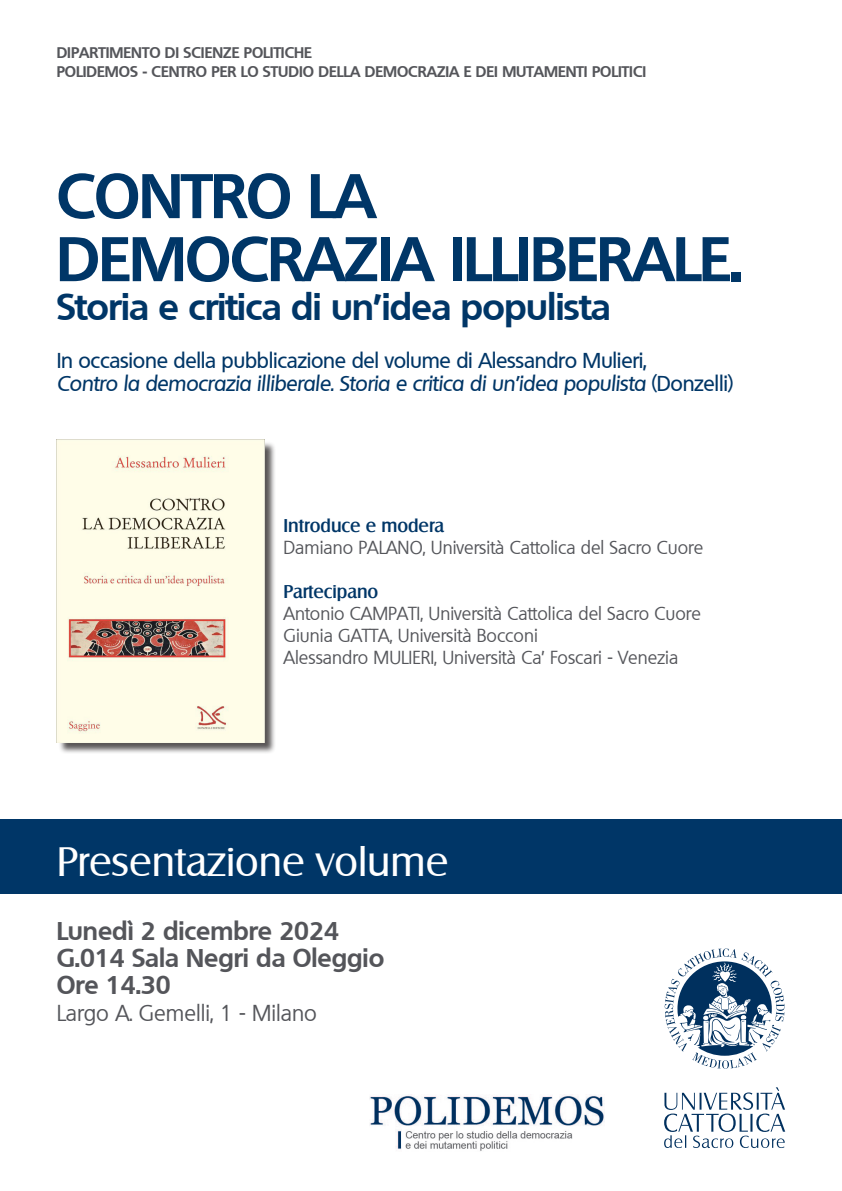
<style>
.page{position:relative;width:842px;height:1191px;background:#fff}
.page>*{position:absolute;margin:0;border:0;box-sizing:border-box;transform-origin:0 0}
.t1{font:700 61px/63px "Quebec";letter-spacing:-.015em;color:#003667}
.t2{font:40px "Salzburg";color:#fff}
.t3{font:700 36px "Quebec";letter-spacing:-.015em;color:#003667}
.t4{font:700 25px/27px "Quebec";color:#54555a}
.t5{font:22px "Quebec";color:#54555a}
.t6{font:500 21px/23px "Quebec";letter-spacing:-.015em;color:#003667}
.t7{font:18px/22px "Quebec";color:#54555a}
.t8{font:500 18px "Salzburg";color:#003667}
.t9{font:700 15px/19px "Quebec";color:#54555a}
.s1{font-style:italic}
</style>
<div class="page">
<div style="left:0;top:819px;width:842px;height:75px;background:#003667"></div>
<svg style="left:665px;top:948px;width:119px;height:120px"></svg>
<svg style="left:664px;top:1087px;width:121px;height:61px"></svg>
<img style="left:370px;top:1094px;width:234px;height:57px">
<div style="left:58px;top:441px;width:218px;height:313px;background:#231f20;opacity:.75"></div>
<img style="left:57px;top:439px;width:207px;height:303px">
<p class="t9" style="left:57px;top:42px;width:591px">DIPARTIMENTO DI SCIENZE POLITICHE<br>POLIDEMOS - CENTRO PER LO STUDIO DELLA DEMOCRAZIA E DEI MUTAMENTI POLITICI</p>
<h1 class="t1" style="left:57px;top:163px;width:687px">CONTRO LA<br>DEMOCRAZIA ILLIBERALE.</h1>
<h3 class="t3" style="left:57px;top:283px;width:556px">Storia e critica di un’idea populista</h3>
<p class="t6" style="left:57px;top:349px;width:678px">In occasione della pubblicazione del volume di Alessandro Mulieri,<br><span class="s1">Contro la democrazia illiberale. Storia e critica di un’idea populista</span> (Donzelli)</p>
<p class="t8" style="left:283px;top:515px;width:162px">Introduce e modera</p>
<p class="t7" style="left:283px;top:537px;width:421px">Damiano PALANO, Università Cattolica del Sacro Cuore</p>
<p class="t8" style="left:283px;top:581px;width:96px">Partecipano</p>
<p class="t7" style="left:283px;top:603px;width:419px">Antonio CAMPATI, Università Cattolica del Sacro Cuore<br>Giunia GATTA, Università Bocconi<br>Alessandro MULIERI, Università Ca’ Foscari - Venezia</p>
<h2 class="t2" style="left:57px;top:837px;width:393px">Presentazione volume</h2>
<h3 class="t4" style="left:57px;top:917px;width:329px">Lunedì 2 dicembre 2024<br>G.014 Sala Negri da Oleggio<br>Ore 14.30</h3>
<p class="t5" style="left:57px;top:999px;width:262px">Largo A. Gemelli, 1 - Milano</p>
</div>
